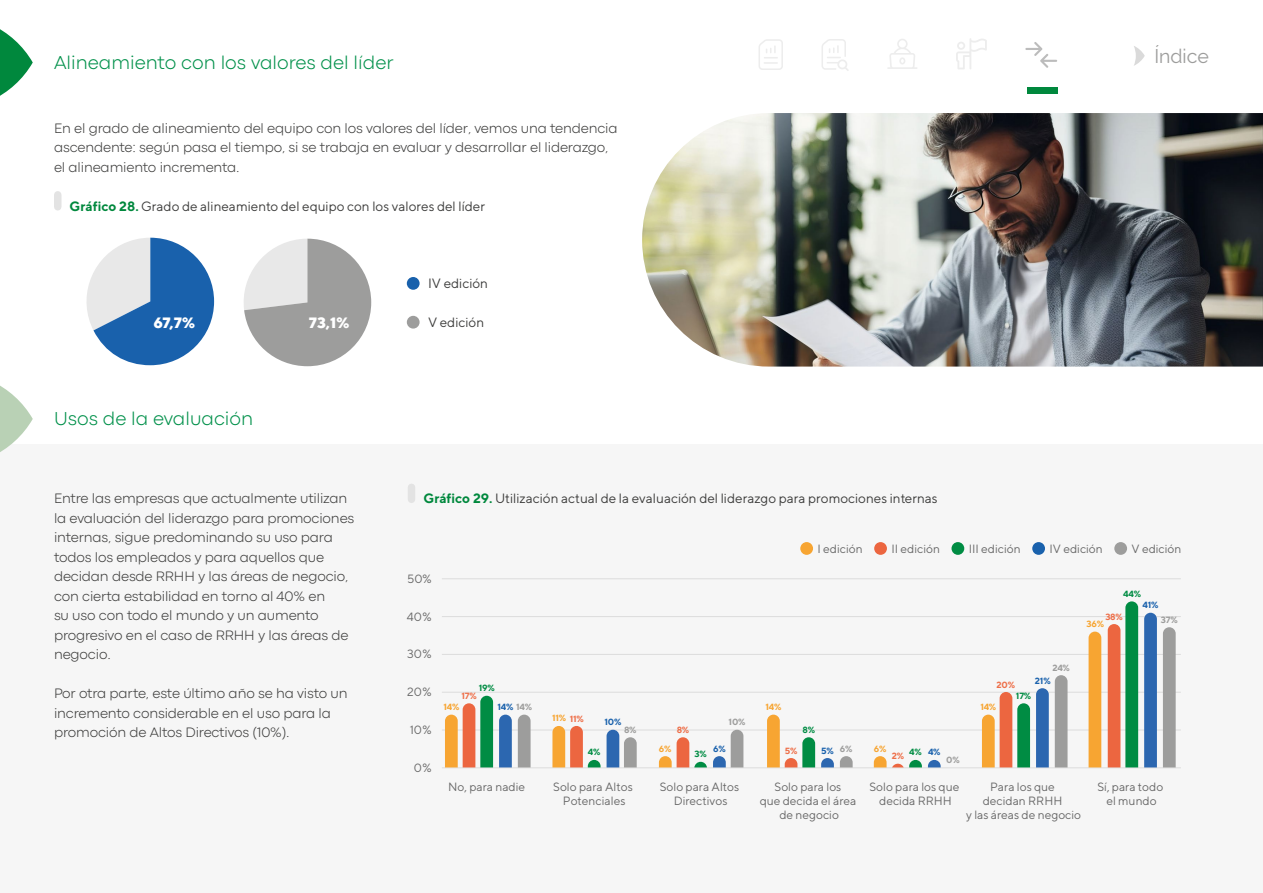
<style>
.page{position:relative;width:1263px;height:893px;background:#fff}
.page>*{position:absolute;margin:0;border:0;box-sizing:border-box;transform-origin:0 0}
.t1{font:300 19.5px "Codec Pro";color:#00904a}
.t2{font:19.5px "Raleway";color:#9d9d9c}
.t3{font:800 15px "TT Norms";color:#fff}
.t4{font:300 14.25px/19.5px "Codec Pro";letter-spacing:-.01em;color:#3c3c3b}
.t5{font:13.5px "TT Norms";color:#3c3c3b}
.t6{font:12px/14.4px "TT Norms";color:#676767;text-align:center}
.t7{font:700 9px "TT Norms";letter-spacing:-.025em;color:#f7a532}
.t8{font:700 9px "TT Norms";color:#008c43}
.t9{font:700 9px "TT Norms";letter-spacing:-.025em;color:#1961ac}
.t10{font:700 9px "TT Norms";color:#ee6f49}
.t11{font:700 9px "TT Norms";color:#9d9d9c}
.s1{font-weight:700;color:#00883d}
.s2{color:#9d9d9c}
.s3{color:#ee6f49}
.s4{color:#1961ac}
</style>
<div class="page">
<svg style="left:1134px;top:46px;width:11px;height:20px"></svg>
<div style="left:0;top:445px;width:1263px;height:448px;background:#f6f6f6"></div>
<hr style="left:442px;top:730px;width:739px;height:1px;background:#dcdcdc">
<hr style="left:442px;top:654px;width:739px;height:1px;background:#dcdcdc">
<hr style="left:442px;top:692px;width:739px;height:1px;background:#dcdcdc">
<hr style="left:442px;top:616px;width:739px;height:1px;background:#dcdcdc">
<hr style="left:442px;top:578px;width:739px;height:1px;background:#dcdcdc">
<hr style="left:442px;top:767px;width:739px;height:1px;background:#dcdcdc">
<svg style="left:499px;top:715px;width:13px;height:52px"></svg>
<svg style="left:518px;top:715px;width:13px;height:52px"></svg>
<svg style="left:445px;top:696px;width:48px;height:71px"></svg>
<svg style="left:1036px;top:688px;width:13px;height:79px"></svg>
<svg style="left:1055px;top:675px;width:12px;height:92px"></svg>
<svg style="left:982px;top:692px;width:48px;height:75px"></svg>
<svg style="left:874px;top:756px;width:12px;height:11px"></svg>
<svg style="left:928px;top:760px;width:13px;height:7px"></svg>
<svg style="left:892px;top:760px;width:30px;height:7px"></svg>
<svg style="left:1088px;top:632px;width:13px;height:135px;background:#f6a93c"></svg>
<svg style="left:1144px;top:613px;width:13px;height:154px;background:#316ab1"></svg>
<svg style="left:1163px;top:627px;width:13px;height:140px;background:#a0a09f"></svg>
<svg style="left:1108px;top:601px;width:30px;height:166px"></svg>
<svg style="left:606px;top:730px;width:31px;height:37px"></svg>
<svg style="left:552px;top:726px;width:48px;height:41px"></svg>
<div style="left:951px;top:542px;width:13px;height:13px;background:#008c43;border-radius:50%"></div>
<div style="left:1032px;top:542px;width:13px;height:13px;background:#1961ac;border-radius:50%"></div>
<div style="left:800px;top:542px;width:13px;height:13px;background:#f7a532;border-radius:50%"></div>
<div style="left:874px;top:542px;width:13px;height:13px;background:#ec6640;border-radius:50%"></div>
<div style="left:1114px;top:542px;width:13px;height:13px;background:#9d9d9c;border-radius:50%"></div>
<svg style="left:659px;top:737px;width:48px;height:30px"></svg>
<svg style="left:713px;top:730px;width:30px;height:37px"></svg>
<svg style="left:821px;top:758px;width:13px;height:9px"></svg>
<svg style="left:767px;top:715px;width:48px;height:52px"></svg>
<svg style="left:840px;top:756px;width:13px;height:11px"></svg>
<svg style="left:0;top:386px;width:33px;height:66px"></svg>
<div style="left:408px;top:487px;width:7px;height:12px;background:#e3e3e3"></div>
<svg style="left:1025px;top:42px;width:32px;height:26px"></svg>
<svg style="left:956px;top:38px;width:31px;height:31px"></svg>
<svg style="left:888px;top:39px;width:29px;height:30px"></svg>
<svg style="left:822px;top:39px;width:27px;height:32px"></svg>
<div style="left:1027px;top:87px;width:30px;height:7px;background:#00883d"></div>
<svg style="left:759px;top:39px;width:24px;height:31px"></svg>
<svg style="left:0;top:29px;width:33px;height:67px"></svg>
<div style="left:54px;top:195px;width:8px;height:12px;background:#e3e3e3"></div>
<div style="left:407px;top:316px;width:13px;height:13px;background:#9d9d9c;border-radius:50%"></div>
<div style="left:407px;top:277px;width:13px;height:13px;background:#1961ac;border-radius:50%"></div>
<svg style="left:86px;top:238px;width:128px;height:127px"></svg>
<svg style="left:244px;top:239px;width:127px;height:127px"></svg>
<img style="left:642px;top:113px;width:621px;height:254px">
<h1 class="t1" style="left:54px;top:51px;width:341px">Alineamiento con los valores del líder</h1>
<p class="t4" style="left:54px;top:118px;width:565px">En el grado de alineamiento del equipo con los valores del líder, vemos una tendencia ascendente: según pasa el tiempo, si se trabaja en evaluar y desarrollar el liderazgo, el alineamiento incrementa.</p>
<p class="t5" style="left:70px;top:198px;width:417px"><span class="s1">Gráfico 28.</span> Grado de alineamiento del equipo con los valores del líder</p>
<p class="t3" style="left:154px;top:313px;width:43px">67,7%</p>
<p class="t3" style="left:309px;top:313px;width:42px">73,1%</p>
<h1 class="t1" style="left:54px;top:407px;width:201px">Usos de la evaluación</h1>
<p class="t5" style="left:428px;top:275px;width:62px">IV edición</p>
<p class="t5" style="left:428px;top:314px;width:58px">V edición</p>
<h1 class="t2" style="left:1154px;top:45px;width:56px">Índice</h1>
<p class="t4" style="left:54px;top:488px;width:302px">Entre las empresas que actualmente utilizan la evaluación del liderazgo para promociones internas, sigue predominando su uso para todos los empleados y para aquellos que decidan desde RRHH y las áreas de negocio, con cierta estabilidad en torno al 40% en<br>su uso con todo el mundo y un aumento progresivo en el caso de RRHH y las áreas de negocio.</p>
<p class="t4" style="left:54px;top:683px;width:295px">Por otra parte, este último año se ha visto un incremento considerable en el uso para la promoción de Altos Directivos (10%).</p>
<p class="t5" style="left:423px;top:490px;width:516px"><span class="s1">Gráfico 29.</span> Utilización actual de la evaluación del liderazgo para promociones internas</p>
<p class="t6" style="left:407px;top:571px;width:26px">50%</p>
<p class="t6" style="left:407px;top:609px;width:26px">40%</p>
<p class="t6" style="left:407px;top:647px;width:26px">30%</p>
<p class="t6" style="left:407px;top:684px;width:26px">20%</p>
<p class="t6" style="left:410px;top:722px;width:24px">10%</p>
<p class="t6" style="left:414px;top:760px;width:19px">0%</p>
<p class="t8" style="left:479px;top:682px;width:18px">19%</p>
<p class="t10" style="left:461px;top:690px;width:17px">17%</p>
<p class="t7" style="left:443px;top:701px;width:17px">14%</p>
<p class="t9" style="left:497px;top:701px;width:36px">14% <span class="s2">14%</span></p>
<p class="t6" style="left:448px;top:779px;width:79px">No, para nadie</p>
<p class="t7" style="left:552px;top:713px;width:33px">11% <span class="s3">11%</span></p>
<p class="t9" style="left:604px;top:716px;width:18px">10%</p>
<p class="t11" style="left:624px;top:724px;width:14px">8%</p>
<p class="t8" style="left:588px;top:747px;width:14px">4%</p>
<p class="t6" style="left:553px;top:779px;width:81px">Solo para Altos<br>Potenciales</p>
<p class="t6" style="left:817px;top:541px;width:47px">I edición</p>
<p class="t6" style="left:891px;top:541px;width:50px">II edición</p>
<p class="t6" style="left:969px;top:541px;width:54px">III edición</p>
<p class="t6" style="left:1049px;top:541px;width:55px">IV edición</p>
<p class="t6" style="left:1131px;top:541px;width:51px">V edición</p>
<p class="t8" style="left:1123px;top:588px;width:19px">44%</p>
<p class="t9" style="left:1142px;top:599px;width:17px">41%</p>
<p class="t10" style="left:1105px;top:611px;width:19px">38%</p>
<p class="t11" style="left:1161px;top:614px;width:18px">37%</p>
<p class="t7" style="left:1087px;top:618px;width:19px">36%</p>
<p class="t11" style="left:1052px;top:662px;width:19px">24%</p>
<p class="t10" style="left:996px;top:679px;width:20px">20%</p>
<p class="t9" style="left:1035px;top:675px;width:17px">21%</p>
<p class="t8" style="left:1016px;top:690px;width:17px">17%</p>
<p class="t7" style="left:765px;top:701px;width:17px">14%</p>
<p class="t7" style="left:980px;top:701px;width:17px">14%</p>
<p class="t10" style="left:677px;top:724px;width:14px">8%</p>
<p class="t11" style="left:729px;top:716px;width:18px">10%</p>
<p class="t8" style="left:802px;top:724px;width:14px">8%</p>
<p class="t7" style="left:659px;top:743px;width:14px">6%</p>
<p class="t9" style="left:713px;top:743px;width:14px">6%</p>
<p class="t8" style="left:694px;top:748px;width:14px">3%</p>
<p class="t11" style="left:840px;top:743px;width:14px">6%</p>
<p class="t10" style="left:785px;top:745px;width:14px">5%</p>
<p class="t9" style="left:821px;top:745px;width:14px">5%</p>
<p class="t7" style="left:874px;top:743px;width:14px">6%</p>
<p class="t8" style="left:909px;top:747px;width:33px">4% <span class="s4">4%</span></p>
<p class="t10" style="left:892px;top:750px;width:14px">2%</p>
<p class="t11" style="left:946px;top:754px;width:15px">0%</p>
<p class="t6" style="left:660px;top:779px;width:81px">Solo para Altos<br>Directivos</p>
<p class="t6" style="left:760px;top:779px;width:98px">Solo para los<br>que decida el área de negocio</p>
<p class="t6" style="left:869px;top:779px;width:92px">Solo para los que decida RRHH</p>
<p class="t6" style="left:966px;top:779px;width:117px">Para los que<br>decidan RRHH<br>y las áreas de negocio</p>
<p class="t6" style="left:1097px;top:779px;width:67px">Sí, para todo el mundo</p>
</div>
